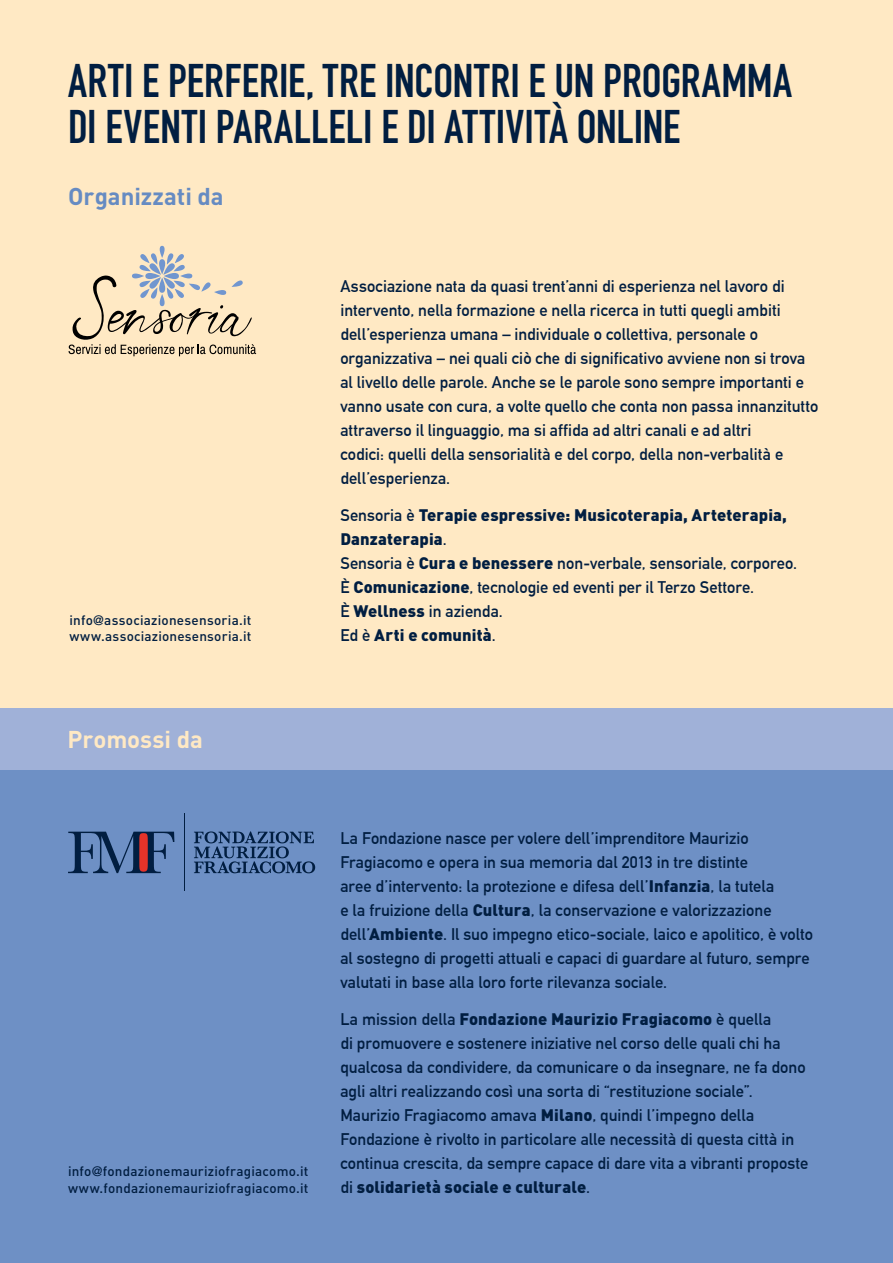
<style>
.page{position:relative;width:893px;height:1263px;background:#fff}
.page>*{position:absolute;margin:0;border:0;box-sizing:border-box;transform-origin:0 0}
.t1{font:700 46.5px/46.5px "DIN Condensed";letter-spacing:.005em;color:#011e41}
.t2{font:700 24px "DIN";letter-spacing:-.005em;color:#668bc2}
.t3{font:700 24px "DIN";color:#ffe9c4}
.t4{font:700 16.5px/24px "DIN Alternate";letter-spacing:.005em;color:#011e41}
.t5{font:900 16.5px/24px "DIN";letter-spacing:.005em;color:#011e41}
.t6{font:500 13.5px/16.2px "DIN";letter-spacing:.015em;color:#011e41}
.s1{font-family:"Avenir"}
.s2{font-family:"DIN Alternate";font-weight:700}
.s3{font-family:"DIN";font-weight:900}
</style>
<div class="page">
<div style="left:0;top:699px;width:893px;height:79px;background:#a0b1d8"></div>
<div style="left:0;top:0;width:893px;height:707px;background:#ffe9c4"></div>
<div style="left:0;top:771px;width:893px;height:492px;background:#6e90c5"></div>
<svg style="left:68px;top:832px;width:106px;height:41px"></svg>
<hr style="left:184px;top:814px;width:1px;height:77px;background:#011e41">
<svg style="left:194px;top:831px;width:121px;height:42px"></svg>
<svg style="left:69px;top:246px;width:187px;height:110px"></svg>
<h1 class="t1" style="left:68px;top:57px;width:726px">ARTI E PERFERIE, TRE INCONTRI E UN PROGRAMMA<br>DI EVENTI PARALLELI E DI ATTIVITÀ ONLINE</h1>
<h2 class="t2" style="left:68px;top:181px;width:157px">Organizzati da</h2>
<p class="t6" style="left:69px;top:611px;width:184px">info<span class="s1">@</span>associazionesensoria.it www.associazionesensoria.it</p>
<p class="t4" style="left:340px;top:273px;width:480px">Associazione nata da quasi trent’anni di esperienza nel lavoro di intervento, nella formazione e nella ricerca in tutti quegli ambiti dell’esperienza umana – individuale o collettiva, personale o organizzativa – nei quali ciò che di significativo avviene non si trova al livello delle parole. Anche se le parole sono sempre importanti e vanno usate con cura, a volte quello che conta non passa innanzitutto attraverso il linguaggio, ma si affida ad altri canali e ad altri<br>codici: quelli della sensorialità e del corpo, della non-verbalità e dell’esperienza.</p>
<p class="t5" style="left:340px;top:502px;width:448px"><span class="s2">Sensoria è</span> Terapie espressive: Musicoterapia, Arteterapia,<br>Danzaterapia<span class="s2">.</span></p>
<p class="t4" style="left:340px;top:550px;width:458px">Sensoria è <span class="s3">Cura e benessere</span> non-verbale, sensoriale, corporeo.<br>È <span class="s3">Comunicazione</span>, tecnologie ed eventi per il Terzo Settore.<br>È <span class="s3">Wellness</span> in azienda.</p>
<p class="t5" style="left:340px;top:622px;width:157px"><span class="s2">Ed è</span> Arti e comunità<span class="s2">.</span></p>
<h2 class="t3" style="left:67px;top:724px;width:137px">Promossi da</h2>
<p class="t6" style="left:68px;top:1163px;width:242px">info<span class="s1">@</span>fondazionemauriziofragiacomo.it www.fondazionemauriziofragiacomo.it</p>
<p class="t4" style="left:340px;top:825px;width:474px">La Fondazione nasce per volere dell’imprenditore Maurizio Fragiacomo e opera in sua memoria dal 2013 in tre distinte<br>aree d’intervento: la protezione e difesa dell’<span class="s3">Infanzia</span>, la tutela<br>e la fruizione della <span class="s3">Cultura</span>, la conservazione e valorizzazione dell’<span class="s3">Ambiente</span>. Il suo impegno etico-sociale, laico e apolitico, è volto al sostegno di progetti attuali e capaci di guardare al futuro, sempre valutati in base alla loro forte rilevanza sociale.</p>
<p class="t5" style="left:340px;top:1006px;width:432px"><span class="s2">La mission della</span> Fondazione Maurizio Fragiacomo <span class="s2">è quella</span></p>
<p class="t4" style="left:340px;top:1030px;width:470px">di promuovere e sostenere iniziative nel corso delle quali chi ha qualcosa da condividere, da comunicare o da insegnare, ne fa dono agli altri realizzando così una sorta di “restituzione sociale”.<br>Maurizio Fragiacomo amava <span class="s3">Milano</span>, quindi l’impegno della Fondazione è rivolto in particolare alle necessità di questa città in continua crescita, da sempre capace di dare vita a vibranti proposte</p>
<p class="t5" style="left:340px;top:1174px;width:251px"><span class="s2">di</span> solidarietà sociale e culturale<span class="s2">.</span></p>
</div>
